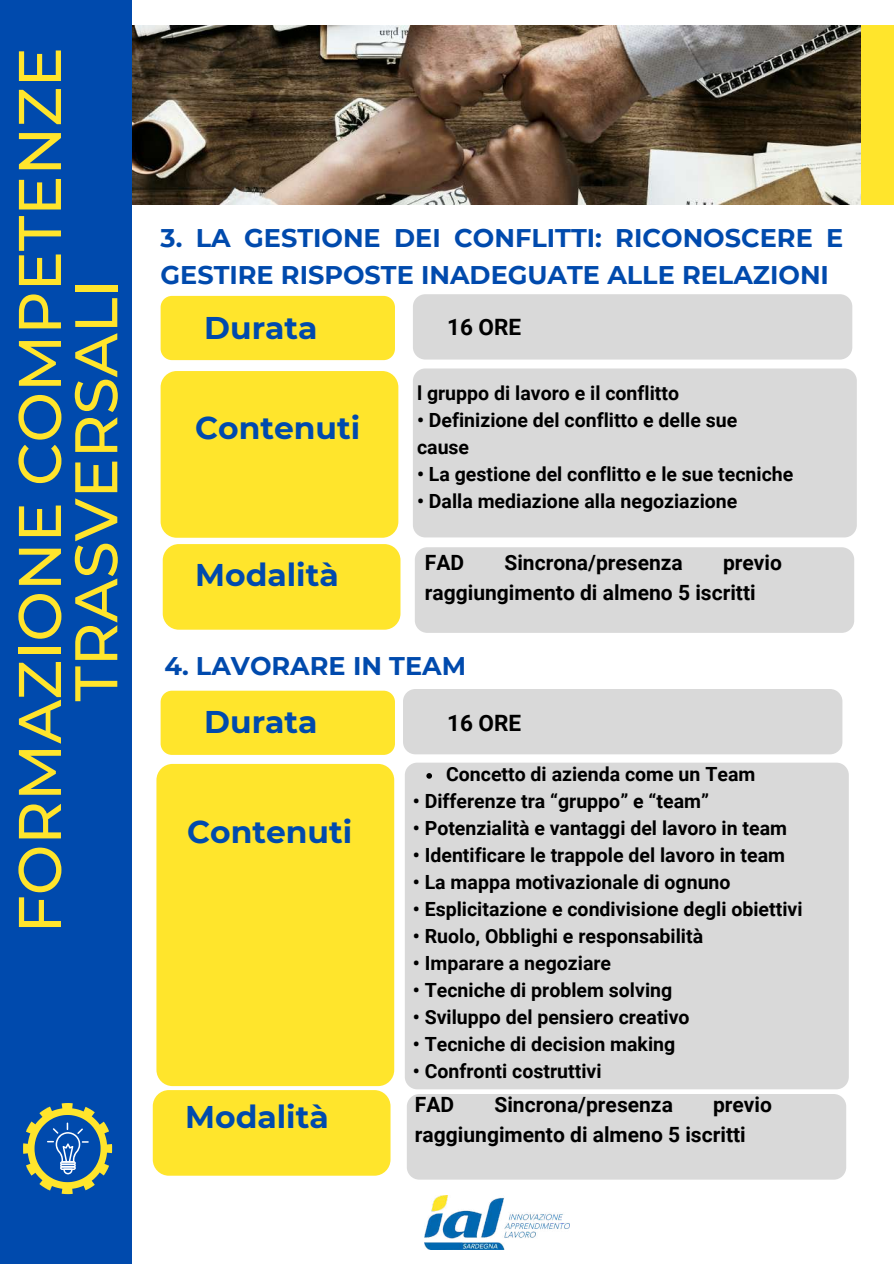
<style>
.page{position:relative;width:894px;height:1264px;background:#fff}
.page>*{position:absolute;margin:0;border:0;box-sizing:border-box;transform-origin:0 0}
.t1{font:500 60px/56.2px "Montserrat";color:#ffe52c;text-align:center}
.t2{font:700 31.35px "Montserrat";color:#004aad}
.t3{font:700 25.5px/37.2px "Montserrat";color:#004aad}
.t4{font:700 22.5px "Roboto";color:#000}
.t5{font:700 21px/29.2px "Roboto";color:#000}
.t6{font:700 19.5px/27px "Roboto";color:#000}
</style>
<div class="page">
<div style="left:0;top:0;width:131px;height:1263px;background:#004aad"></div>
<img style="left:424px;top:1195px;width:145px;height:54px">
<div style="left:856px;top:25px;width:37px;height:179px;background:#ffe52c"></div>
<div style="left:413px;top:294px;width:439px;height:65px;background:#d9d9d9;border-radius:12px"></div>
<div style="left:160px;top:296px;width:235px;height:64px;background:#ffe52c;border-radius:11px"></div>
<div style="left:160px;top:371px;width:238px;height:166px;background:#ffe52c;border-radius:16px"></div>
<div style="left:163px;top:544px;width:237px;height:85px;background:#ffe52c;border-radius:16px"></div>
<div style="left:413px;top:368px;width:443px;height:169px;background:#d9d9d9;border-radius:12px"></div>
<div style="left:414px;top:547px;width:440px;height:86px;background:#d9d9d9;border-radius:12px"></div>
<div style="left:403px;top:689px;width:439px;height:65px;background:#d9d9d9;border-radius:12px"></div>
<div style="left:160px;top:690px;width:235px;height:65px;background:#ffe52c;border-radius:11px"></div>
<div style="left:156px;top:764px;width:238px;height:322px;background:#ffe52c;border-radius:16px"></div>
<div style="left:153px;top:1090px;width:237px;height:85px;background:#ffe52c;border-radius:16px"></div>
<div style="left:404px;top:762px;width:444px;height:327px;background:#d9d9d9;border-radius:12px"></div>
<div style="left:406px;top:1093px;width:440px;height:86px;background:#d9d9d9;border-radius:12px"></div>
<img style="left:133px;top:25px;width:727px;height:179px">
<svg style="left:426px;top:773px;width:6px;height:5px"></svg>
<svg style="left:23px;top:1103px;width:89px;height:91px"></svg>
<h1 class="t1" style="left:11px;top:933px;width:887px;rotate:-90deg">FORMAZIONE COMPETENZE<br>TRASVERSALI</h1>
<h3 class="t3" style="left:160px;top:219px;width:684px">3. LA GESTIONE DEI CONFLITTI: RICONOSCERE E<br>GESTIRE RISPOSTE INADEGUATE ALLE RELAZIONI</h3>
<h2 class="t2" style="left:204px;top:308px;width:115px">Durata</h2>
<p class="t4" style="left:447px;top:314px;width:75px">16 ORE</p>
<h2 class="t2" style="left:195px;top:408px;width:166px">Contenuti</h2>
<h2 class="t2" style="left:195px;top:555px;width:145px">Modalità</h2>
<p class="t6" style="left:417px;top:380px;width:263px">l gruppo di lavoro e il conflitto</p>
<p class="t6" style="left:417px;top:407px;width:322px">• Definizione del conflitto e delle sue cause</p>
<p class="t6" style="left:417px;top:461px;width:378px">• La gestione del conflitto e le sue tecniche</p>
<p class="t6" style="left:417px;top:488px;width:322px">• Dalla mediazione alla negoziazione</p>
<p class="t5" style="left:425px;top:548px;width:358px;text-indent:298px">previo raggiungimento di almeno 5 iscritti</p>
<p class="t5" style="left:425px;top:548px;width:41px">FAD</p>
<p class="t5" style="left:504px;top:548px;width:180px">Sincrona/presenza</p>
<h3 class="t3" style="left:164px;top:647px;width:303px">4. LAVORARE IN TEAM</h3>
<h2 class="t2" style="left:204px;top:703px;width:115px">Durata</h2>
<h2 class="t2" style="left:187px;top:812px;width:166px">Contenuti</h2>
<h2 class="t2" style="left:185px;top:1097px;width:145px">Modalità</h2>
<p class="t4" style="left:447px;top:709px;width:75px">16 ORE</p>
<p class="t6" style="left:446px;top:760px;width:311px">Concetto di azienda come un Team</p>
<p class="t6" style="left:413px;top:787px;width:297px">• Differenze tra “gruppo” e “team”</p>
<p class="t6" style="left:413px;top:814px;width:375px">• Potenzialità e vantaggi del lavoro in team</p>
<p class="t6" style="left:413px;top:841px;width:373px">• Identificare le trappole del lavoro in team</p>
<p class="t6" style="left:413px;top:869px;width:319px">• La mappa motivazionale di ognuno</p>
<p class="t6" style="left:413px;top:896px;width:391px">• Esplicitazione e condivisione degli obiettivi</p>
<p class="t6" style="left:413px;top:923px;width:292px">• Ruolo, Obblighi e responsabilità</p>
<p class="t6" style="left:413px;top:950px;width:200px">• Imparare a negoziare</p>
<p class="t6" style="left:413px;top:977px;width:261px">• Tecniche di problem solving</p>
<p class="t6" style="left:413px;top:1004px;width:278px">• Sviluppo del pensiero creativo</p>
<p class="t6" style="left:413px;top:1031px;width:264px">• Tecniche di decision making</p>
<p class="t6" style="left:413px;top:1058px;width:190px">• Confronti costruttivi</p>
<p class="t5" style="left:415px;top:1090px;width:358px;text-indent:298px">previo raggiungimento di almeno 5 iscritti</p>
<p class="t5" style="left:415px;top:1090px;width:41px">FAD</p>
<p class="t5" style="left:494px;top:1090px;width:180px">Sincrona/presenza</p>
</div>
